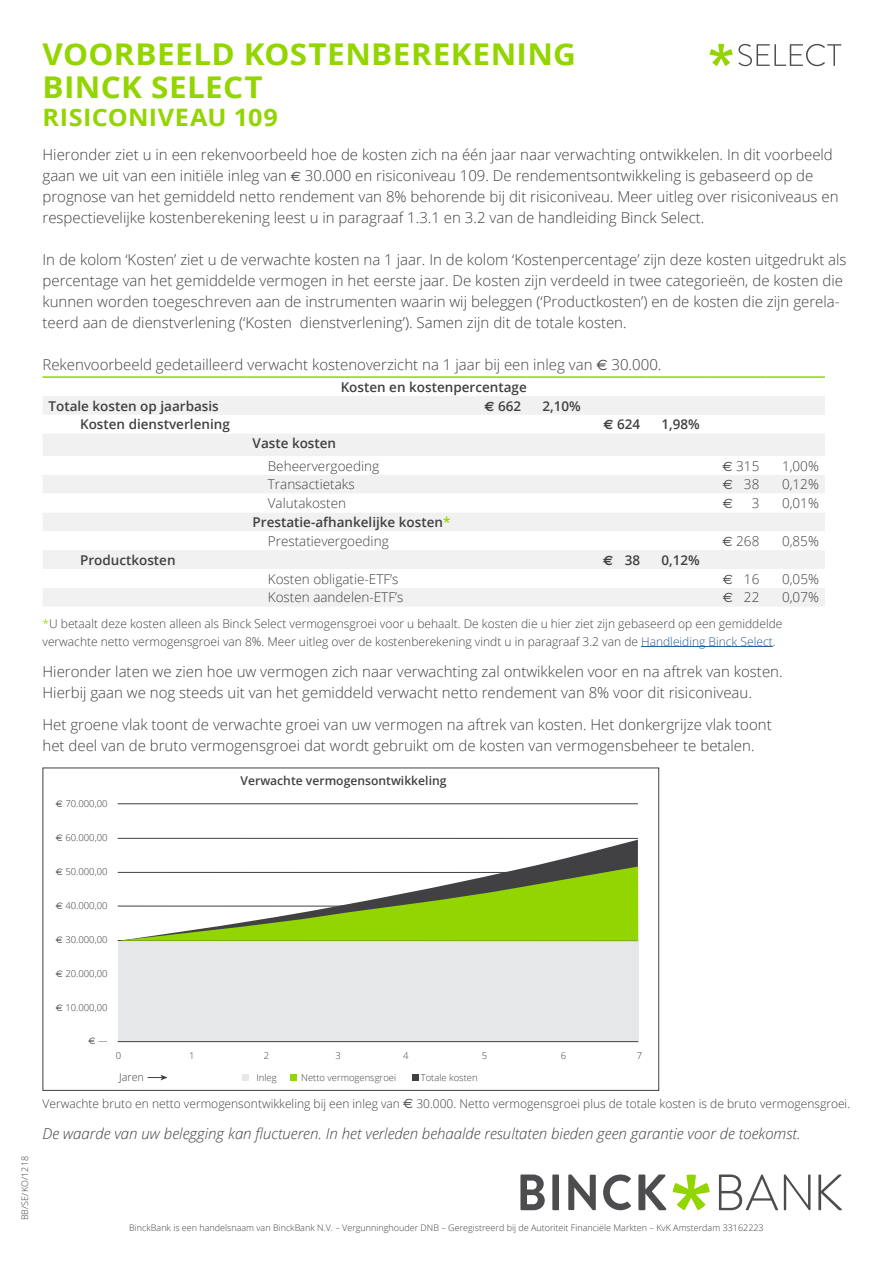
<style>
.page{position:relative;width:893px;height:1263px;background:#fff}
.page>*{position:absolute;margin:0;border:0;box-sizing:border-box;transform-origin:0 0}
.t1{font:700 30px/33px "Open Sans";letter-spacing:.015em;color:#93d500;scale:1.05 1}
.t2{font:700 24px "Open Sans";letter-spacing:.02em;color:#93d500;scale:1.05 1}
.t3{font:300 15px/21px "Open Sans";color:#414042}
.t4{font:italic 300 15px "Open Sans";color:#414042}
.t5{font:600 13.5px/18.9px "Open Sans";color:#414042}
.t6{font:300 13.5px "Open Sans";color:#414042}
.t7{font:13.5px "Euro Sans";color:#414042}
.t8{font:600 12.15px "Open Sans";color:#414042}
.t9{font:300 12px/18px "Open Sans";color:#414042}
.t10{font:300 10.8px "Open Sans";color:#414042}
.t11{font:300 9.45px "Open Sans";color:#414042}
.t12{font:9.45px "Euro Sans";color:#414042}
.t13{font:300 9px "Open Sans";color:#414042}
.s1{font-family:"Euro Sans";font-weight:400;font-size:13.5px}
.s2{font-family:"Euro Sans";font-weight:400}
.s3{font-family:"Euro Sans";font-weight:700}
.s4{color:#93d500}
.s5{font-weight:300}
.s6{color:#215e9e}
.s7{font-family:"Open Sans";font-weight:300}
</style>
<div class="page">
<hr style="left:641px;top:646px;width:132px;height:1px;background:#215e9e">
<svg style="left:43px;top:396px;width:782px;height:210px;fill:#f1f1f2"></svg>
<svg style="left:43px;top:456px;width:782px;height:132px"></svg>
<hr style="left:43px;top:376px;width:204px;height:2px;background:#93d500">
<hr style="left:247px;top:376px;width:221px;height:2px;background:#93d500">
<hr style="left:468px;top:376px;width:59px;height:2px;background:#93d500">
<hr style="left:527px;top:376px;width:60px;height:2px;background:#93d500">
<hr style="left:587px;top:376px;width:59px;height:2px;background:#93d500">
<hr style="left:646px;top:376px;width:60px;height:2px;background:#93d500">
<hr style="left:706px;top:376px;width:59px;height:2px;background:#93d500">
<hr style="left:765px;top:376px;width:60px;height:2px;background:#93d500">
<div style="left:118px;top:941px;width:520px;height:100px;background:#e6e7e8"></div>
<hr style="left:118px;top:803px;width:520px;height:1px;background:#414042">
<hr style="left:118px;top:838px;width:520px;height:1px;background:#414042">
<hr style="left:118px;top:1041px;width:520px;height:1px;background:#414042">
<svg style="left:118px;top:840px;width:520px;height:101px"></svg>
<svg style="left:119px;top:866px;width:519px;height:75px"></svg>
<div style="left:412px;top:1074px;width:7px;height:7px;background:#414042"></div>
<div style="left:290px;top:1074px;width:7px;height:7px;background:#93d500"></div>
<div style="left:242px;top:1074px;width:7px;height:7px;background:#e6e7e8"></div>
<svg style="left:148px;top:1075px;width:20px;height:5px"></svg>
<svg style="left:673px;top:1174px;width:37px;height:36px"></svg>
<svg style="left:520px;top:1174px;width:25px;height:36px"></svg>
<div style="left:552px;top:1174px;width:7px;height:36px;background:#4d4d4f"></div>
<svg style="left:568px;top:1174px;width:28px;height:36px"></svg>
<svg style="left:603px;top:1174px;width:28px;height:36px"></svg>
<svg style="left:638px;top:1174px;width:29px;height:36px"></svg>
<svg style="left:719px;top:1174px;width:59px;height:36px"></svg>
<svg style="left:784px;top:1174px;width:26px;height:36px"></svg>
<svg style="left:818px;top:1174px;width:24px;height:36px"></svg>
<svg style="left:710px;top:44px;width:131px;height:22px"></svg>
<p class="t13" style="left:19px;top:1220px;width:66px;rotate:-90deg">BB/SE/KO/1218</p>
<h1 class="t1" style="left:43px;top:37px;width:510px">VOORBEELD KOSTENBEREKENING<br>BINCK SELECT</h1>
<h2 class="t2" style="left:43px;top:100px;width:226px">RISICONIVEAU 109</h2>
<p class="t3" style="left:43px;top:144px;width:797px">Hieronder ziet u in een rekenvoorbeeld hoe de kosten zich na één jaar naar verwachting ontwikkelen. In dit voorbeeld gaan we uit van een initiële inleg van <span class="s1">€</span> 30.000 en risiconiveau 109. De rendementsontwikkeling is gebaseerd op de prognose van het gemiddeld netto rendement van 8% behorende bij dit risiconiveau. Meer uitleg over risiconiveaus en respectievelijke kostenberekening leest u in paragraaf 1.3.1 en 3.2 van de handleiding Binck Select.</p>
<p class="t3" style="left:43px;top:249px;width:806px">In de kolom ‘Kosten’ ziet u de verwachte kosten na 1 jaar. In de kolom ‘Kostenpercentage’ zijn deze kosten uitgedrukt als percentage van het gemiddelde vermogen in het eerste jaar. De kosten zijn verdeeld in twee categorieën, de kosten die kunnen worden toegeschreven aan de instrumenten waarin wij beleggen (‘Productkosten’) en de kosten die zijn gerela&shy;teerd aan de dienstverlening (‘Kosten dienstverlening’). Samen zijn dit de totale kosten.</p>
<p class="t3" style="left:43px;top:354px;width:620px">Rekenvoorbeeld gedetailleerd verwacht kostenoverzicht na 1 jaar bij een inleg van <span class="s2">€</span> 30.000.</p>
<p class="t5" style="left:341px;top:377px;width:188px">Kosten en kostenpercentage</p>
<p class="t5" style="left:49px;top:396px;width:172px">Totale kosten op jaarbasis</p>
<p class="t5" style="left:484px;top:396px;width:38px"><span class="s3">€</span> 662</p>
<p class="t5" style="left:542px;top:396px;width:40px">2,10%</p>
<p class="t5" style="left:80px;top:415px;width:151px">Kosten dienstverlening</p>
<p class="t5" style="left:604px;top:415px;width:38px"><span class="s3">€</span> 624</p>
<p class="t5" style="left:661px;top:415px;width:40px">1,98%</p>
<p class="t5" style="left:253px;top:433px;width:85px">Vaste kosten</p>
<p class="t6" style="left:268px;top:456px;width:113px">Beheervergoeding</p>
<p class="t6" style="left:723px;top:456px;width:38px"><span class="s2">€</span> 315</p>
<p class="t6" style="left:782px;top:456px;width:38px">1,00%</p>
<p class="t6" style="left:268px;top:475px;width:88px">Transactietaks</p>
<p class="t6" style="left:723px;top:475px;width:38px"><span class="s2">€</span> 38</p>
<p class="t6" style="left:782px;top:475px;width:38px">0,12%</p>
<p class="t6" style="left:268px;top:494px;width:80px">Valutakosten</p>
<p class="t7" style="left:723px;top:496px;width:12px">€</p>
<p class="t6" style="left:752px;top:494px;width:9px">3</p>
<p class="t6" style="left:782px;top:494px;width:38px">0,01%</p>
<p class="t5" style="left:268px;top:512px;width:184px;text-indent:-15px">Prestatie-afhankelijke kosten<span class="s4">*<br></span><span class="s5">Prestatievergoeding</span></p>
<p class="t6" style="left:723px;top:532px;width:38px"><span class="s2">€</span> 268</p>
<p class="t6" style="left:782px;top:532px;width:38px">0,85%</p>
<p class="t5" style="left:80px;top:550px;width:97px">Productkosten</p>
<p class="t5" style="left:603px;top:550px;width:39px"><span class="s3">€</span> 38</p>
<p class="t5" style="left:661px;top:550px;width:40px">0,12%</p>
<p class="t6" style="left:268px;top:569px;width:132px">Kosten obligatie-ETF’s</p>
<p class="t6" style="left:723px;top:569px;width:38px"><span class="s2">€</span> 16</p>
<p class="t6" style="left:782px;top:569px;width:38px">0,05%</p>
<p class="t6" style="left:268px;top:588px;width:137px">Kosten aandelen-ETF’s</p>
<p class="t6" style="left:723px;top:588px;width:38px"><span class="s2">€</span> 22</p>
<p class="t6" style="left:782px;top:588px;width:38px">0,07%</p>
<p class="t9" style="left:43px;top:614px;width:741px"><span class="s4">*</span>U betaalt deze kosten alleen als Binck Select vermogensgroei voor u behaalt. De kosten die u hier ziet zijn gebaseerd op een gemiddelde verwachte netto vermogensgroei van 8%. Meer uitleg over de kostenberekening vindt u in paragraaf 3.2 van de <span class="s6">Handleiding Binck Select</span>.</p>
<p class="t3" style="left:43px;top:661px;width:742px">Hieronder laten we zien hoe uw vermogen zich naar verwachting zal ontwikkelen voor en na aftrek van kosten.<br>Hierbij gaan we nog steeds uit van het gemiddeld verwacht netto rendement van 8% voor dit risiconiveau.</p>
<p class="t3" style="left:43px;top:713px;width:731px">Het groene vlak toont de verwachte groei van uw vermogen na aftrek van kosten. Het donkergrijze vlak toont het deel van de bruto vermogensgroei dat wordt gebruikt om de kosten van vermogensbeheer te betalen.</p>
<p class="t11" style="left:56px;top:797px;width:53px"><span class="s2">€</span> 70.000,00</p>
<p class="t11" style="left:56px;top:831px;width:53px"><span class="s2">€</span> 60.000,00</p>
<p class="t11" style="left:56px;top:865px;width:53px"><span class="s2">€</span> 50.000,00</p>
<p class="t11" style="left:56px;top:899px;width:53px"><span class="s2">€</span> 40.000,00</p>
<p class="t11" style="left:56px;top:933px;width:53px"><span class="s2">€</span> 30.000,00</p>
<p class="t11" style="left:56px;top:967px;width:53px"><span class="s2">€</span> 20.000,00</p>
<p class="t11" style="left:56px;top:1001px;width:53px"><span class="s2">€</span> 10.000,00</p>
<p class="t12" style="left:89px;top:1035px;width:20px">€ <span class="s7">—</span></p>
<p class="t8" style="left:241px;top:773px;width:207px">Verwachte vermogensontwikkeling</p>
<p class="t11" style="left:116px;top:1049px;width:7px">0</p>
<p class="t11" style="left:189px;top:1049px;width:7px">1</p>
<p class="t11" style="left:264px;top:1049px;width:7px">2</p>
<p class="t11" style="left:335px;top:1049px;width:7px">3</p>
<p class="t11" style="left:403px;top:1049px;width:7px">4</p>
<p class="t11" style="left:482px;top:1049px;width:7px">5</p>
<p class="t11" style="left:561px;top:1049px;width:7px">6</p>
<p class="t11" style="left:637px;top:1049px;width:7px">7</p>
<p class="t10" style="left:119px;top:1069px;width:26px">Jaren</p>
<p class="t11" style="left:256px;top:1071px;width:22px">Inleg</p>
<p class="t11" style="left:301px;top:1071px;width:97px">Netto vermogensgroei</p>
<p class="t11" style="left:421px;top:1071px;width:58px">Totale kosten</p>
<p class="t9" style="left:43px;top:1094px;width:809px">Verwachte bruto en netto vermogensontwikkeling bij een inleg van <span class="s1">€</span> 30.000. Netto vermogensgroei plus de totale kosten is de bruto vermogensgroei.</p>
<p class="t4" style="left:43px;top:1123px;width:760px">De waarde van uw belegging kan fluctueren. In het verleden behaalde resultaten bieden geen garantie voor de toekomst.</p>
<p class="t13" style="left:129px;top:1221px;width:636px">BinckBank is een handelsnaam van BinckBank N.V. – Vergunninghouder DNB – Geregistreerd bij de Autoriteit Financiële Markten – KvK Amsterdam 33162223</p>
</div>
